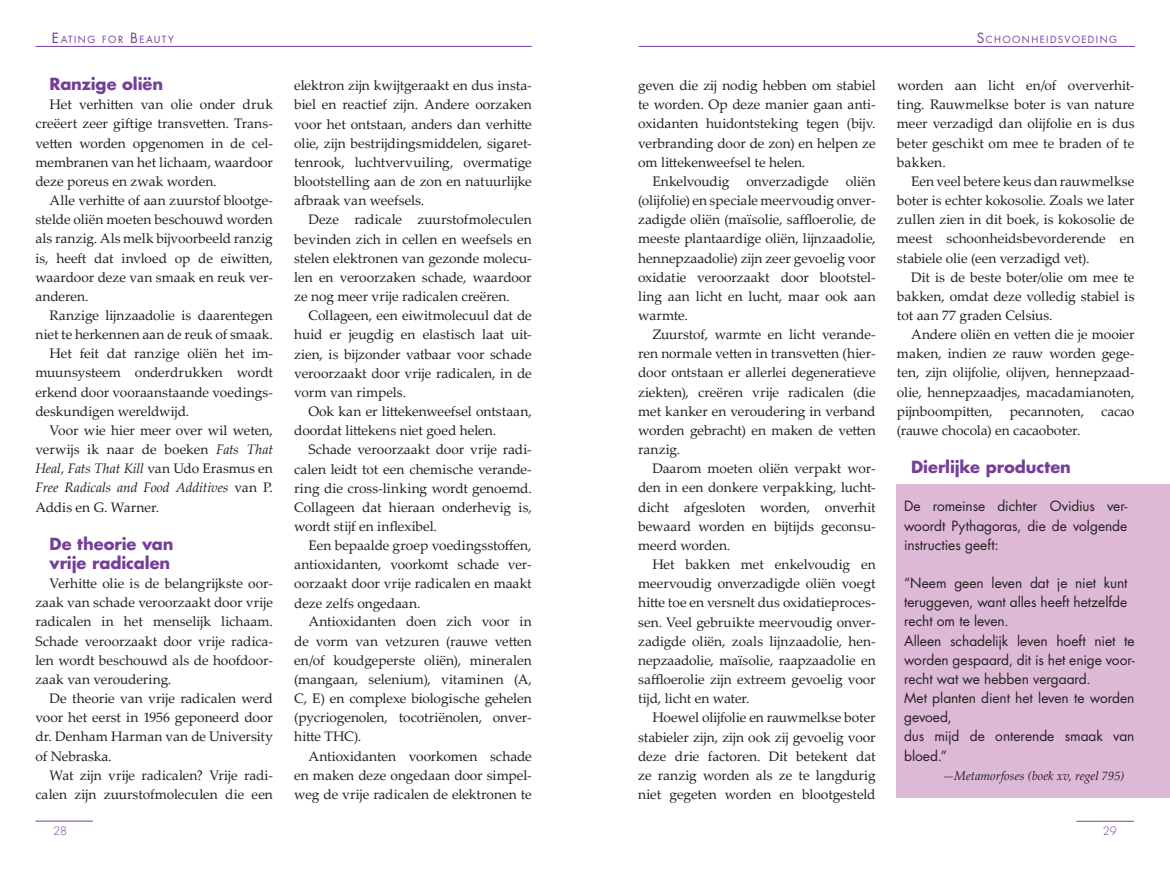
<style>
.page{position:relative;width:1170px;height:869px;background:#fff}
.page>*{position:absolute;margin:0;border:0;box-sizing:border-box;transform-origin:0 0}
.Standaard{font:700 16.25px "Futura";letter-spacing:-.005em;color:#753e98}
.Standaard-2{font:13.75px/19.1px "Palatino Linotype";letter-spacing:-.005em;color:#231f20;text-align:justify}
.Standaard-3{font:13.75px/19.1px "Futura";color:#231f20;text-align:justify}
.Standaard-4{font:italic 12.5px "Palatino Linotype";color:#231f20}
.t1{font:italic 300 11.25px "Futura";color:#753e98}
.t2{font:9.62px "Futura";letter-spacing:.15em;color:#753e98}
.s1{font-size:13.75px}
.s2{font-style:italic}
</style>
<div class="page">
<hr style="left:35px;top:46px;width:496px;height:1px;background:#753e98">
<hr style="left:1076px;top:820px;width:57px;height:1px;background:#753e98">
<hr style="left:35px;top:820px;width:58px;height:1px;background:#753e98">
<hr style="left:638px;top:46px;width:496px;height:1px;background:#753e98">
<div style="left:896px;top:484px;width:273px;height:313px;background:#deb9d6"></div>
<p class="t2" style="left:52px;top:33px;width:123px"><span class="s1">E</span>ATING FOR <span class="s1">B</span>EAUTY</p>
<p class="Standaard" style="left:50px;top:73px;width:115px">Ranzige oliën</p>
<p class="Standaard-2" style="left:35px;top:94px;width:239px;text-indent:14px">Het verhitten van olie onder druk creëert zeer giftige transvetten. Trans&shy;vetten worden opgenomen in de cel&shy;membranen van het lichaam, waardoor deze poreus en zwak worden.</p>
<p class="Standaard-2" style="left:35px;top:190px;width:239px;text-indent:14px">Alle verhitte of aan zuurstof blootge&shy;stelde oliën moeten beschouwd worden als ranzig. Als melk bijvoorbeeld ranzig is, heeft dat invloed op de eiwitten, waardoor deze van smaak en reuk ver&shy;anderen.</p>
<p class="Standaard-2" style="left:35px;top:305px;width:239px;text-align:right">Ranzige lijnzaadolie is daarentegen niet te herkennen aan de reuk of smaak.</p>
<p class="Standaard-2" style="left:35px;top:343px;width:239px;text-indent:14px">Het feit dat ranzige oliën het im&shy;muunsysteem onderdrukken wordt erkend door vooraanstaande voedings&shy;deskundigen wereldwijd.</p>
<p class="Standaard-2" style="left:35px;top:420px;width:239px;text-indent:14px">Voor wie hier meer over wil weten, verwijs ik naar de boeken <span class="s2">Fats That Heal, Fats That Kill</span> van Udo Erasmus en <span class="s2">Free Radicals and Food Additives</span> van P.<br>Addis en G. Warner.</p>
<p class="Standaard" style="left:50px;top:532px;width:125px">De theorie van</p>
<p class="Standaard" style="left:50px;top:551px;width:122px">vrije radicalen</p>
<p class="Standaard-2" style="left:35px;top:573px;width:239px;text-indent:14px">Verhitte olie is de belangrijkste oor&shy;zaak van schade veroorzaakt door vrije radicalen in het menselijk lichaam.<br>Schade veroorzaakt door vrije radica&shy;len wordt beschouwd als de hoofdoor&shy;zaak van veroudering.</p>
<p class="Standaard-2" style="left:35px;top:688px;width:239px;text-indent:14px">De theorie van vrije radicalen werd voor het eerst in 1956 geponeerd door dr. Denham Harman van de University of Nebraska.</p>
<p class="Standaard-2" style="left:35px;top:764px;width:239px;text-align:right">Wat zijn vrije radicalen? Vrije radi&shy;calen zijn zuurstofmoleculen die een</p>
<p class="Standaard-2" style="left:294px;top:75px;width:239px">elektron zijn kwijtgeraakt en dus insta&shy;biel en reactief zijn. Andere oorzaken voor het ontstaan, anders dan verhitte olie, zijn bestrijdingsmiddelen, sigaret&shy;tenrook, luchtvervuiling, overmatige blootstelling aan de zon en natuurlijke afbraak van weefsels.</p>
<p class="Standaard-2" style="left:294px;top:209px;width:239px;text-indent:14px">Deze radicale zuurstofmoleculen bevinden zich in cellen en weefsels en stelen elektronen van gezonde molecu&shy;len en veroorzaken schade, waardoor ze nog meer vrije radicalen creëren.</p>
<p class="Standaard-2" style="left:294px;top:305px;width:239px;text-indent:14px">Collageen, een eiwitmolecuul dat de huid er jeugdig en elastisch laat uit&shy;zien, is bijzonder vatbaar voor schade veroorzaakt door vrije radicalen, in de vorm van rimpels.</p>
<p class="Standaard-2" style="left:294px;top:401px;width:239px;text-indent:14px">Ook kan er littekenweefsel ontstaan, doordat littekens niet goed helen.</p>
<p class="Standaard-2" style="left:294px;top:439px;width:239px;text-indent:14px">Schade veroorzaakt door vrije radi&shy;calen leidt tot een chemische verande&shy;ring die cross-linking wordt genoemd.<br>Collageen dat hieraan onderhevig is, wordt stijf en inflexibel.</p>
<p class="Standaard-2" style="left:294px;top:535px;width:239px;text-indent:14px">Een bepaalde groep voedingsstoffen, antioxidanten, voorkomt schade ver&shy;oorzaakt door vrije radicalen en maakt deze zelfs ongedaan.</p>
<p class="Standaard-2" style="left:294px;top:611px;width:239px;text-indent:14px">Antioxidanten doen zich voor in de vorm van vetzuren (rauwe vetten en/of koudgeperste oliën), mineralen (mangaan, selenium), vitaminen (A, C, E) en complexe biologische gehelen (pycriogenolen, tocotriënolen, onver&shy;hitte THC).</p>
<p class="Standaard-2" style="left:294px;top:745px;width:239px;text-indent:14px">Antioxidanten voorkomen schade en maken deze ongedaan door simpel&shy;weg de vrije radicalen de elektronen te</p>
<p class="Standaard-2" style="left:638px;top:75px;width:239px">geven die zij nodig hebben om stabiel te worden. Op deze manier gaan anti&shy;oxidanten huidontsteking tegen (bijv. verbranding door de zon) en helpen ze om littekenweefsel te helen.</p>
<p class="Standaard-2" style="left:638px;top:171px;width:239px;text-indent:14px">Enkelvoudig onverzadigde oliën (olijfolie) en speciale meervoudig onver&shy;zadigde oliën (maïsolie, saffloerolie, de meeste plantaardige oliën, lijnzaadolie, hennepzaadolie) zijn zeer gevoelig voor oxidatie veroorzaakt door blootstel&shy;ling aan licht en lucht, maar ook aan warmte.</p>
<p class="Standaard-2" style="left:638px;top:324px;width:239px;text-indent:14px">Zuurstof, warmte en licht verande&shy;ren normale vetten in transvetten (hier&shy;door ontstaan er allerlei degeneratieve ziekten), creëren vrije radicalen (die met kanker en veroudering in verband worden gebracht) en maken de vetten ranzig.</p>
<p class="Standaard-2" style="left:638px;top:458px;width:239px;text-indent:14px">Daarom moeten oliën verpakt wor&shy;den in een donkere verpakking, lucht&shy;dicht afgesloten worden, onverhit bewaard worden en bijtijds geconsu&shy;meerd worden.</p>
<p class="Standaard-2" style="left:638px;top:554px;width:239px;text-indent:14px">Het bakken met enkelvoudig en meervoudig onverzadigde oliën voegt hitte toe en versnelt dus oxidatieproces&shy;sen. Veel gebruikte meervoudig onver&shy;zadigde oliën, zoals lijnzaadolie, hen&shy;nepzaadolie, maïsolie, raapzaadolie en saffloerolie zijn extreem gevoelig voor tijd, licht en water.</p>
<p class="Standaard-2" style="left:638px;top:707px;width:239px;text-indent:14px">Hoewel olijfolie en rauwmelkse boter stabieler zijn, zijn ook zij gevoelig voor deze drie factoren. Dit betekent dat ze ranzig worden als ze te langdurig niet gegeten worden en blootgesteld</p>
<p class="t2" style="left:976px;top:33px;width:142px"><span class="s1">S</span> CHOONHEI DSVOEDI NG</p>
<p class="Standaard-2" style="left:896px;top:75px;width:239px">worden aan licht en/of oververhit&shy;ting. Rauwmelkse boter is van nature meer verzadigd dan olijfolie en is dus beter geschikt om mee te braden of te bakken.</p>
<p class="Standaard-2" style="left:896px;top:171px;width:239px;text-indent:14px">Een veel betere keus dan rauwmelkse boter is echter kokosolie. Zoals we later zullen zien in dit boek, is kokosolie de meest schoonheidsbevorderende en stabiele olie (een verzadigd vet).</p>
<p class="Standaard-2" style="left:896px;top:267px;width:239px;text-indent:14px">Dit is de beste boter/olie om mee te bakken, omdat deze volledig stabiel is tot aan 77 graden Celsius.</p>
<p class="Standaard-2" style="left:896px;top:324px;width:239px;text-indent:14px">Andere oliën en vetten die je mooier maken, indien ze rauw worden gege&shy;ten, zijn olijfolie, olijven, hennepzaad&shy;olie, hennepzaadjes, macadamianoten, pijnboompitten, pecannoten, cacao (rauwe chocola) en cacaoboter.</p>
<p class="Standaard" style="left:911px;top:455px;width:161px">Dierlijke producten</p>
<p class="Standaard-3" style="left:904px;top:496px;width:225px">De romeinse dichter Ovidius ver&shy;woordt Pythagoras, die de volgende instructies geeft:</p>
<p class="Standaard-3" style="left:904px;top:573px;width:225px">“Neem geen leven dat je niet kunt teruggeven, want alles heeft hetzelfde recht om te leven.</p>
<p class="Standaard-3" style="left:904px;top:630px;width:232px">Alleen schadelijk leven hoeft niet te worden gespaard, dit is het enige voor&shy;recht wat we hebben vergaard.</p>
<p class="Standaard-3" style="left:904px;top:688px;width:232px">Met planten dient het leven te worden gevoed,</p>
<p class="Standaard-3" style="left:904px;top:726px;width:232px">dus mijd de onterende smaak van bloed.”</p>
<p class="Standaard-4" style="left:941px;top:766px;width:184px">—Metamorfoses (boek xv, regel 795)</p>
<p class="t1" style="left:53px;top:823px;width:16px">28</p>
<p class="t1" style="left:1102px;top:823px;width:15px">29</p>
</div>
